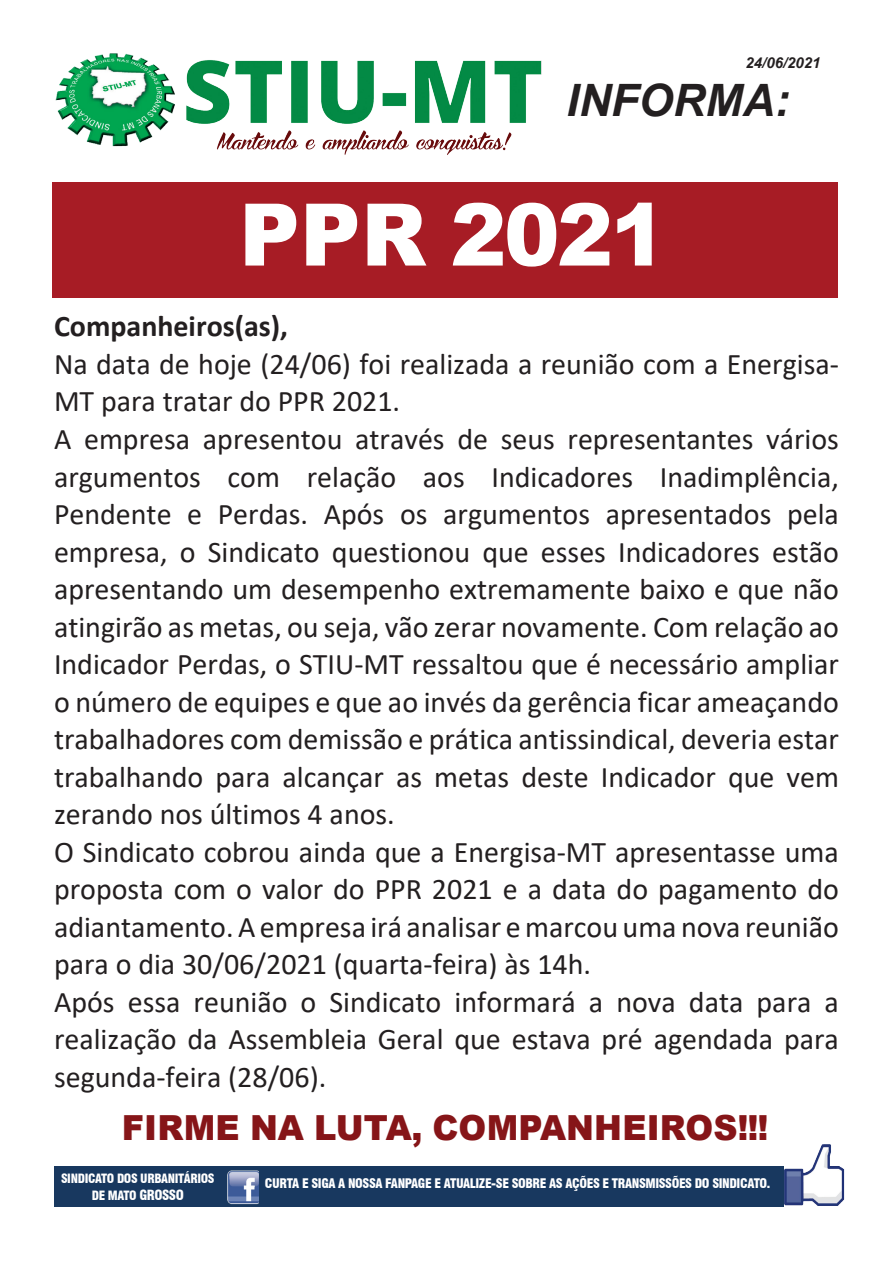
<style>
.page{position:relative;width:893px;height:1263px;background:#fff}
.page>*{position:absolute;margin:0;border:0;box-sizing:border-box;transform-origin:0 0}
.t1{font:900 86.4px "Arial";letter-spacing:-.03em;color:#fff}
.t2{font:italic 700 44.7px "Arial";color:#231f20}
.t3{font:900 34.5px "Arial";letter-spacing:.005em;color:#861518}
.t4{font:30px/37.5px "Calibri";color:#231f20;text-align:justify}
.t5{font:700 30px "Calibri";color:#231f20}
.t6{font:italic 700 15px "Arial";color:#231f20}
.t7{font:900 condensed 12.9px "Swiss 721 BT";letter-spacing:-.03em;color:#fff}
.t8{font:900 condensed 12.6px/16.5px "Swiss 721 BT";letter-spacing:-.03em;color:#fff;text-align:center}
.s1{font-size:13.65px}
</style>
<div class="page">
<div style="left:52px;top:183px;width:786px;height:115px;background:#a71c25"></div>
<img style="left:784px;top:1144px;width:61px;height:61px">
<div style="left:55px;top:1166px;width:729px;height:40px;background:#18385f"></div>
<img style="left:227px;top:1170px;width:32px;height:34px">
<img style="left:55px;top:53px;width:487px;height:102px">
<p class="t6" style="left:746px;top:53px;width:77px">24/06/2021</p>
<p class="t2" style="left:567px;top:71px;width:225px">INFORMA:</p>
<p class="t1" style="left:239px;top:172px;width:428px">PPR 2021</p>
<p class="t5" style="left:54px;top:305px;width:236px">Companheiros(as),</p>
<p class="t4" style="left:54px;top:344px;width:786px">Na data de hoje (24/06) foi realizada a reunião com a Energisa-<br>MT para tratar do PPR 2021.</p>
<p class="t4" style="left:54px;top:419px;width:786px">A empresa apresentou através de seus representantes vários argumentos com relação aos Indicadores Inadimplência, Pendente e Perdas. Após os argumentos apresentados pela empresa, o Sindicato questionou que esses Indicadores estão apresentando um desempenho extremamente baixo e que não atingirão as metas, ou seja, vão zerar novamente. Com relação ao Indicador Perdas, o STIU-MT ressaltou que é necessário ampliar o número de equipes e que ao invés da gerência ficar ameaçando trabalhadores com demissão e prática antissindical, deveria estar trabalhando para alcançar as metas deste Indicador que vem zerando nos últimos 4 anos.</p>
<p class="t4" style="left:54px;top:832px;width:786px">O Sindicato cobrou ainda que a Energisa-MT apresentasse uma proposta com o valor do PPR 2021 e a data do pagamento do adiantamento. A empresa irá analisar e marcou uma nova reunião para o dia 30/06/2021 (quarta-feira) às 14h.</p>
<p class="t4" style="left:54px;top:982px;width:786px">Após essa reunião o Sindicato informará a nova data para a realização da Assembleia Geral que estava pré agendada para segunda-feira (28/06).</p>
<p class="t3" style="left:122px;top:1102px;width:648px">FIRME NA LUTA, COMPANHEIROS!!!</p>
<p class="t8" style="left:61px;top:1170px;width:155px">SINDICATO DOS URBANITÁRIOS<br>DE MATO <span class="s1">GROSSO</span></p>
<p class="t7" style="left:265px;top:1175px;width:507px">CURTA E SIGA A NOSSA FANPAGE E ATUALIZE-SE SOBRE AS AÇÕES E TRANSMISSÕES DO SINDICATO.</p>
</div>
